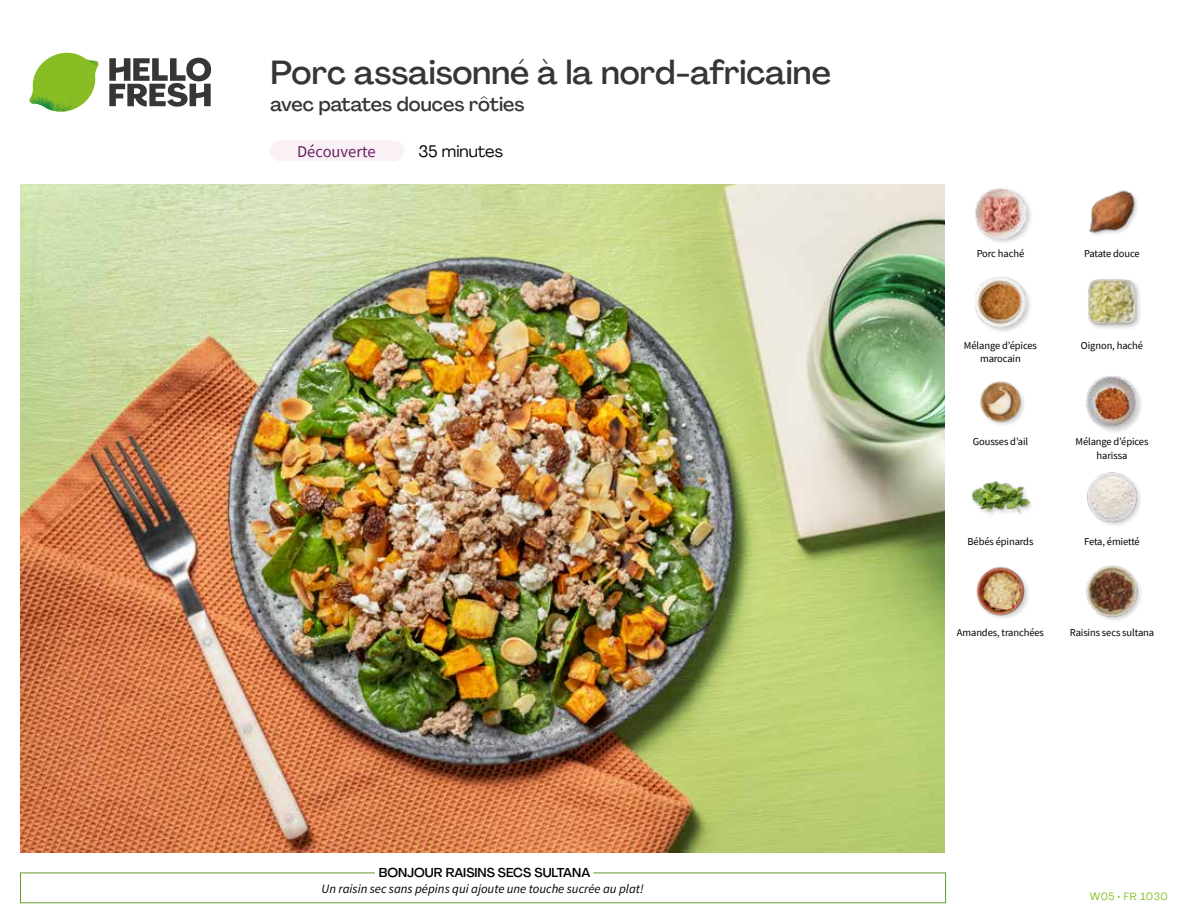
<style>
.page{position:relative;width:1188px;height:918px;background:#fff}
.page>*{position:absolute;margin:0;border:0;box-sizing:border-box;transform-origin:0 0}
.t1{font:500 33px "Agrandir";color:#373636}
.t2{font:500 19.5px "Agrandir";color:#373636}
.t3{font:16.5px "Source Sans Pro";color:#692163}
.t4{font:16.5px "Agrandir";color:#000}
.t5{font:italic 12.75px "Source Sans Pro";color:#000}
.t6{font:500 12.75px "Agrandir";color:#000}
.t7{font:10.5px/13.5px "Source Sans Pro";letter-spacing:-.01em;color:#000;text-align:center}
.t8{font:10.5px "Agrandir";letter-spacing:.05em;color:#89bd24}
</style>
<div class="page">
<svg style="left:109px;top:57px;width:102px;height:50px"></svg>
<svg style="left:34px;top:53px;width:62px;height:40px"></svg>
<img style="left:67px;top:53px;width:32px;height:26px">
<img style="left:33px;top:75px;width:59px;height:11px">
<img style="left:29px;top:79px;width:61px;height:33px">
<img style="left:65px;top:86px;width:27px;height:25px">
<img style="left:21px;top:184px;width:924px;height:668px">
<div style="left:270px;top:140px;width:134px;height:21px;background:#faf1f7;border-radius:10px"></div>
<img style="left:1086px;top:565px;width:55px;height:55px">
<img style="left:976px;top:566px;width:53px;height:52px">
<img style="left:1087px;top:472px;width:54px;height:54px">
<div style="left:971px;top:479px;width:64px;height:41px;background:#000;opacity:.2"></div>
<img style="left:972px;top:479px;width:57px;height:41px">
<div style="left:1085px;top:374px;width:59px;height:60px;background:#000;opacity:.2"></div>
<img style="left:1086px;top:376px;width:52px;height:52px">
<img style="left:980px;top:381px;width:44px;height:44px">
<div style="left:1086px;top:278px;width:57px;height:54px;background:#000;opacity:.2"></div>
<img style="left:1087px;top:278px;width:50px;height:49px">
<div style="left:974px;top:275px;width:59px;height:59px;background:#000;opacity:.2"></div>
<img style="left:975px;top:276px;width:51px;height:52px">
<img style="left:1089px;top:190px;width:48px;height:45px">
<div style="left:974px;top:187px;width:59px;height:59px;background:#000;opacity:.2"></div>
<img style="left:975px;top:188px;width:51px;height:50px">
<h1 class="t1" style="left:271px;top:52px;width:562px">Porc assaisonné à la nord-africaine</h1>
<h2 class="t2" style="left:271px;top:92px;width:255px">avec patates douces rôties</h2>
<h3 class="t3" style="left:297px;top:141px;width:80px">Découverte</h3>
<h3 class="t4" style="left:418px;top:141px;width:86px">35 minutes</h3>
<p class="t6" style="left:379px;top:864px;width:213px">BONJOUR RAISINS SECS SULTANA</p>
<p class="t5" style="left:322px;top:881px;width:324px">Un raisin sec sans pépins qui ajoute une touche sucrée au plat!</p>
<p class="t7" style="left:977px;top:246px;width:49px">Porc haché</p>
<p class="t7" style="left:1084px;top:246px;width:57px">Patate douce</p>
<p class="t7" style="left:964px;top:339px;width:75px">Mélange d’épices marocain</p>
<p class="t7" style="left:1081px;top:339px;width:64px">Oignon, haché</p>
<p class="t7" style="left:973px;top:435px;width:57px">Gousses d’ail</p>
<p class="t7" style="left:1075px;top:435px;width:75px">Mélange d’épices harissa</p>
<p class="t7" style="left:968px;top:535px;width:67px">Bébés épinards</p>
<p class="t7" style="left:1084px;top:535px;width:57px">Feta, émietté</p>
<p class="t7" style="left:957px;top:626px;width:89px">Amandes, tranchées</p>
<p class="t7" style="left:1070px;top:626px;width:86px">Raisins secs sultana</p>
<p class="t8" style="left:1090px;top:890px;width:80px">W05 • FR 1030</p>
</div>
